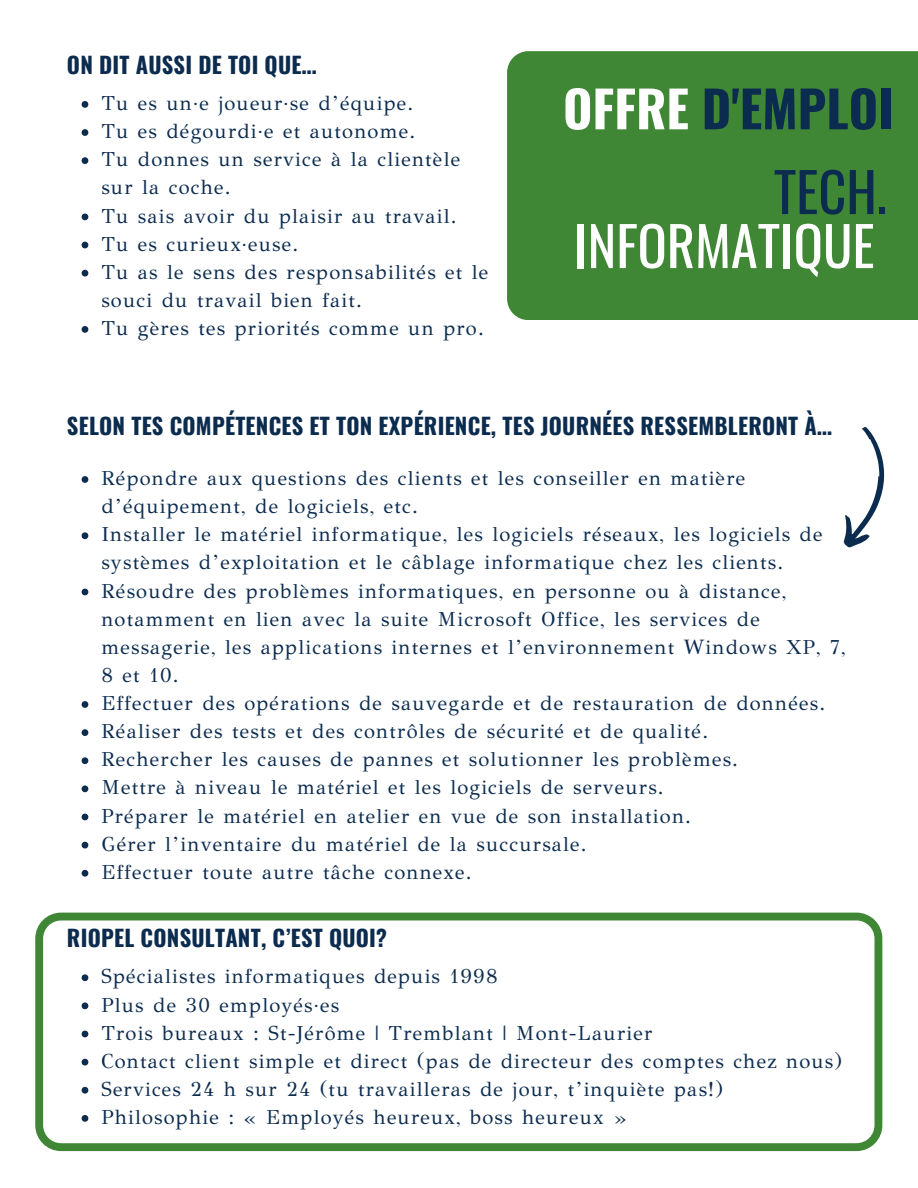
<style>
.page{position:relative;width:918px;height:1188px;background:#fff}
.page>*{position:absolute;margin:0;border:0;box-sizing:border-box;transform-origin:0 0}
.t1{font:54.3px/54px "Oswald";color:#fff;text-align:right}
.t2{font:700 50.25px "Oswald";color:#0c2c4f}
.t3{font:700 22.5px "Oswald";letter-spacing:.01em;color:#0c2c4f}
.t4{font:20.25px/28.2px "GFS Didot";letter-spacing:.06em;color:#0c2c4f}
.s1{color:#fff}
.s2{color:#0c2c4f}
</style>
<div class="page">
<svg style="left:82px;top:476px;width:6px;height:7px"></svg>
<svg style="left:82px;top:532px;width:6px;height:7px"></svg>
<svg style="left:82px;top:589px;width:6px;height:6px"></svg>
<svg style="left:82px;top:701px;width:6px;height:7px"></svg>
<svg style="left:82px;top:729px;width:6px;height:7px"></svg>
<svg style="left:82px;top:757px;width:6px;height:7px"></svg>
<svg style="left:82px;top:785px;width:6px;height:7px"></svg>
<svg style="left:82px;top:814px;width:6px;height:6px"></svg>
<svg style="left:82px;top:842px;width:6px;height:6px"></svg>
<svg style="left:82px;top:870px;width:6px;height:7px"></svg>
<svg style="left:35px;top:913px;width:847px;height:238px"></svg>
<div style="left:507px;top:51px;width:411px;height:269px;background:#3f8635"></div>
<svg style="left:843px;top:427px;width:42px;height:121px"></svg>
<svg style="left:82px;top:101px;width:6px;height:7px"></svg>
<svg style="left:82px;top:129px;width:6px;height:7px"></svg>
<svg style="left:82px;top:157px;width:6px;height:7px"></svg>
<svg style="left:82px;top:214px;width:6px;height:6px"></svg>
<svg style="left:82px;top:242px;width:6px;height:6px"></svg>
<svg style="left:82px;top:270px;width:6px;height:7px"></svg>
<svg style="left:82px;top:326px;width:6px;height:7px"></svg>
<svg style="left:82px;top:974px;width:6px;height:7px"></svg>
<svg style="left:82px;top:1003px;width:6px;height:6px"></svg>
<svg style="left:82px;top:1031px;width:6px;height:6px"></svg>
<svg style="left:82px;top:1059px;width:6px;height:7px"></svg>
<svg style="left:82px;top:1087px;width:6px;height:7px"></svg>
<svg style="left:82px;top:1115px;width:6px;height:7px"></svg>
<p class="t3" style="left:67px;top:47px;width:251px">ON DIT AUSSI DE TOI QUE…</p>
<p class="t4" style="left:101px;top:89px;width:313px">Tu es un·e joueur·se d’équipe.</p>
<p class="t4" style="left:101px;top:117px;width:315px">Tu es dégourdi·e et autonome.</p>
<p class="t4" style="left:101px;top:145px;width:360px">Tu donnes un service à la clientèle sur la coche.</p>
<p class="t4" style="left:101px;top:202px;width:357px">Tu sais avoir du plaisir au travail.</p>
<p class="t4" style="left:101px;top:230px;width:198px">Tu es curieux·euse.</p>
<p class="t4" style="left:101px;top:258px;width:388px">Tu as le sens des responsabilités et le souci du travail bien fait.</p>
<p class="t4" style="left:101px;top:314px;width:384px">Tu gères tes priorités comme un pro.</p>
<p class="t2" style="left:563px;top:69px;width:332px"><span class="s1">OFFRE</span> D'EMPLOI</p>
<p class="t1" style="left:574px;top:163px;width:314px"><span class="s2">TECH.<br></span>INFORMATIQUE</p>
<p class="t3" style="left:67px;top:409px;width:767px">SELON TES COMPÉTENCES ET TON EXPÉRIENCE, TES JOURNÉES RESSEMBLERONT À…</p>
<p class="t4" style="left:101px;top:464px;width:645px">Répondre aux questions des clients et les conseiller en matière d’équipement, de logiciels, etc.</p>
<p class="t4" style="left:101px;top:520px;width:723px">Installer le matériel informatique, les logiciels réseaux, les logiciels de systèmes d’exploitation et le câblage informatique chez les clients.</p>
<p class="t4" style="left:101px;top:577px;width:746px">Résoudre des problèmes informatiques, en personne ou à distance, notamment en lien avec la suite Microsoft Office, les services de messagerie, les applications internes et l’environnement Windows XP, 7, 8 et 10.</p>
<p class="t4" style="left:101px;top:689px;width:725px">Effectuer des opérations de sauvegarde et de restauration de données.</p>
<p class="t4" style="left:101px;top:717px;width:608px">Réaliser des tests et des contrôles de sécurité et de qualité.</p>
<p class="t4" style="left:101px;top:745px;width:638px">Rechercher les causes de pannes et solutionner les problèmes.</p>
<p class="t4" style="left:101px;top:774px;width:564px">Mettre à niveau le matériel et les logiciels de serveurs.</p>
<p class="t4" style="left:101px;top:802px;width:591px">Préparer le matériel en atelier en vue de son installation.</p>
<p class="t4" style="left:101px;top:830px;width:487px">Gérer l’inventaire du matériel de la succursale.</p>
<p class="t4" style="left:101px;top:858px;width:372px">Effectuer toute autre tâche connexe.</p>
<p class="t3" style="left:67px;top:920px;width:322px">RIOPEL CONSULTANT, C’EST QUOI?</p>
<p class="t4" style="left:101px;top:962px;width:398px">Spécialistes informatiques depuis 1998</p>
<p class="t4" style="left:101px;top:991px;width:239px">Plus de 30 employés·es</p>
<p class="t4" style="left:101px;top:1019px;width:552px">Trois bureaux : St-Jérôme | Tremblant | Mont-Laurier</p>
<p class="t4" style="left:101px;top:1047px;width:742px">Contact client simple et direct (pas de directeur des comptes chez nous)</p>
<p class="t4" style="left:101px;top:1075px;width:623px">Services 24 h sur 24 (tu travailleras de jour, t’inquiète pas!)</p>
<p class="t4" style="left:101px;top:1103px;width:526px">Philosophie : « Employés heureux, boss heureux »</p>
</div>
